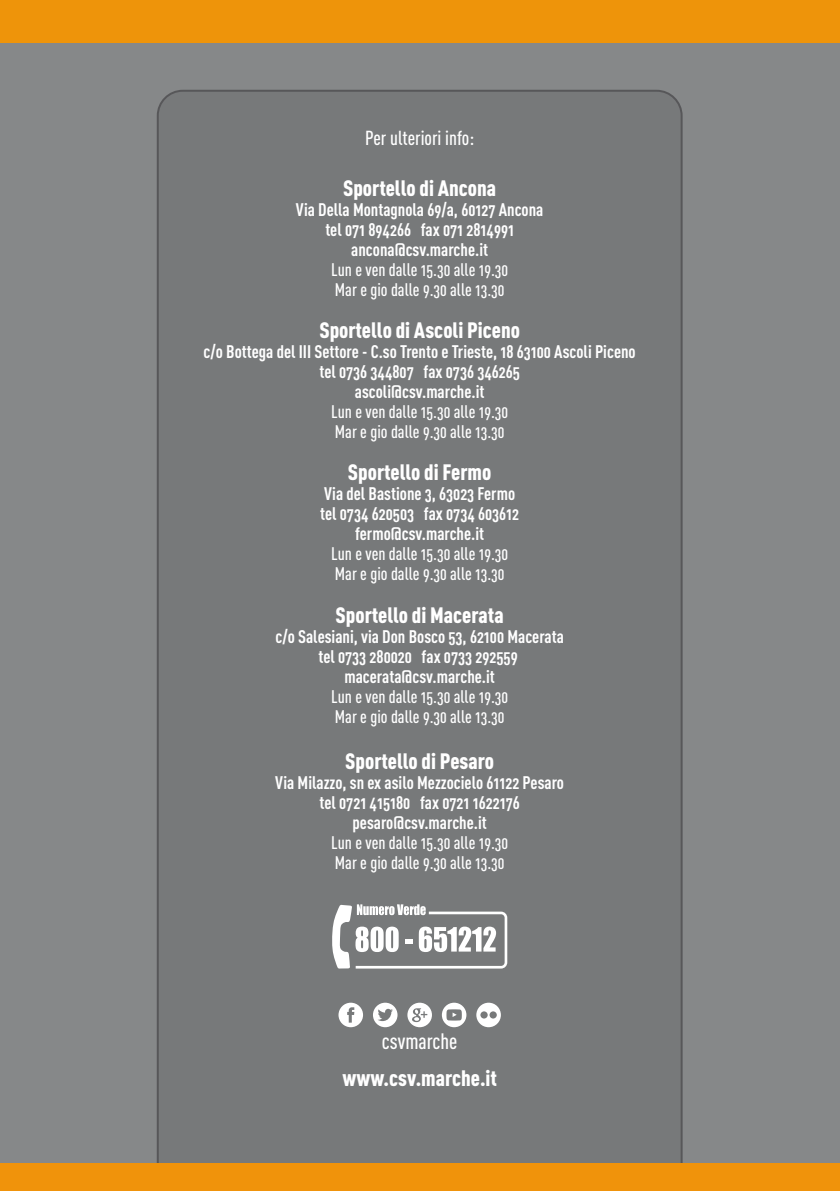
<style>
.page{position:relative;width:840px;height:1191px;background:#fff}
.page>*{position:absolute;margin:0;border:0;box-sizing:border-box;transform-origin:0 0}
.t1{font:22px "DIN Cond Black Alternate";color:#fff}
.t2{font:22px "DIN Cond Medium Alternate";color:#fff}
.t3{font:20px "DIN Cond Medium Alternate";color:#fff}
.t4{font:18px/20px "DIN Cond Bold Alternate";color:#fff;text-align:center}
.t5{font:18px/20px "DIN Cond Medium Alternate";color:#fff}
</style>
<div class="page">
<div style="left:0;top:0;width:839px;height:1191px;background:#868889"></div>
<div style="left:157px;top:90px;width:525px;height:1073px;background:#77797a"></div>
<svg style="left:332px;top:904px;width:175px;height:64px"></svg>
<svg style="left:373px;top:1002px;width:24px;height:25px"></svg>
<svg style="left:476px;top:1002px;width:24px;height:25px"></svg>
<svg style="left:338px;top:1002px;width:25px;height:25px"></svg>
<svg style="left:407px;top:1002px;width:24px;height:25px"></svg>
<svg style="left:441px;top:1002px;width:25px;height:25px"></svg>
<div style="left:0;top:0;width:839px;height:42px;background:#ee940a"></div>
<div style="left:0;top:1163px;width:839px;height:28px;background:#f0930b"></div>
<p class="t3" style="left:365px;top:126px;width:111px">Per ulteriori info:</p>
<p class="t1" style="left:343px;top:174px;width:154px">Sportello di Ancona</p>
<p class="t4" style="left:296px;top:199px;width:249px">Via Della Montagnola 69/a, 60127 Ancona tel 071 894266 fax 071 2814991 ancona@csv.marche.it</p>
<p class="t5" style="left:331px;top:259px;width:178px">Lun e ven dalle 15.30 alle 19.30<br>Mar e gio dalle 9.30 alle 13.30</p>
<p class="t1" style="left:319px;top:316px;width:202px">Sportello di Ascoli Piceno</p>
<p class="t4" style="left:203px;top:341px;width:433px">c/o Bottega del III Settore - C.so Trento e Trieste, 18 63100 Ascoli Piceno tel 0736 344807 fax 0736 346265<br>ascoli@csv.marche.it</p>
<p class="t5" style="left:331px;top:401px;width:178px">Lun e ven dalle 15.30 alle 19.30<br>Mar e gio dalle 9.30 alle 13.30</p>
<p class="t1" style="left:348px;top:459px;width:145px">Sportello di Fermo</p>
<p class="t4" style="left:320px;top:483px;width:200px">Via del Bastione 3, 63023 Fermo tel 0734 620503 fax 0734 603612 fermo@csv.marche.it</p>
<p class="t5" style="left:331px;top:544px;width:178px">Lun e ven dalle 15.30 alle 19.30<br>Mar e gio dalle 9.30 alle 13.30</p>
<p class="t1" style="left:335px;top:601px;width:169px">Sportello di Macerata</p>
<p class="t4" style="left:275px;top:626px;width:290px">c/o Salesiani, via Don Bosco 53, 62100 Macerata tel 0733 280020 fax 0733 292559 macerata@csv.marche.it</p>
<p class="t5" style="left:331px;top:686px;width:178px">Lun e ven dalle 15.30 alle 19.30<br>Mar e gio dalle 9.30 alle 13.30</p>
<p class="t1" style="left:345px;top:747px;width:150px">Sportello di Pesaro</p>
<p class="t4" style="left:275px;top:772px;width:290px">Via Milazzo, sn ex asilo Mezzocielo 61122 Pesaro tel 0721 415180 fax 0721 1622176 pesaro@csv.marche.it</p>
<p class="t5" style="left:331px;top:832px;width:178px">Lun e ven dalle 15.30 alle 19.30<br>Mar e gio dalle 9.30 alle 13.30</p>
<p class="t2" style="left:381px;top:1028px;width:77px">csvmarche</p>
<p class="t1" style="left:342px;top:1064px;width:156px">www.csv.marche.it</p>
</div>
